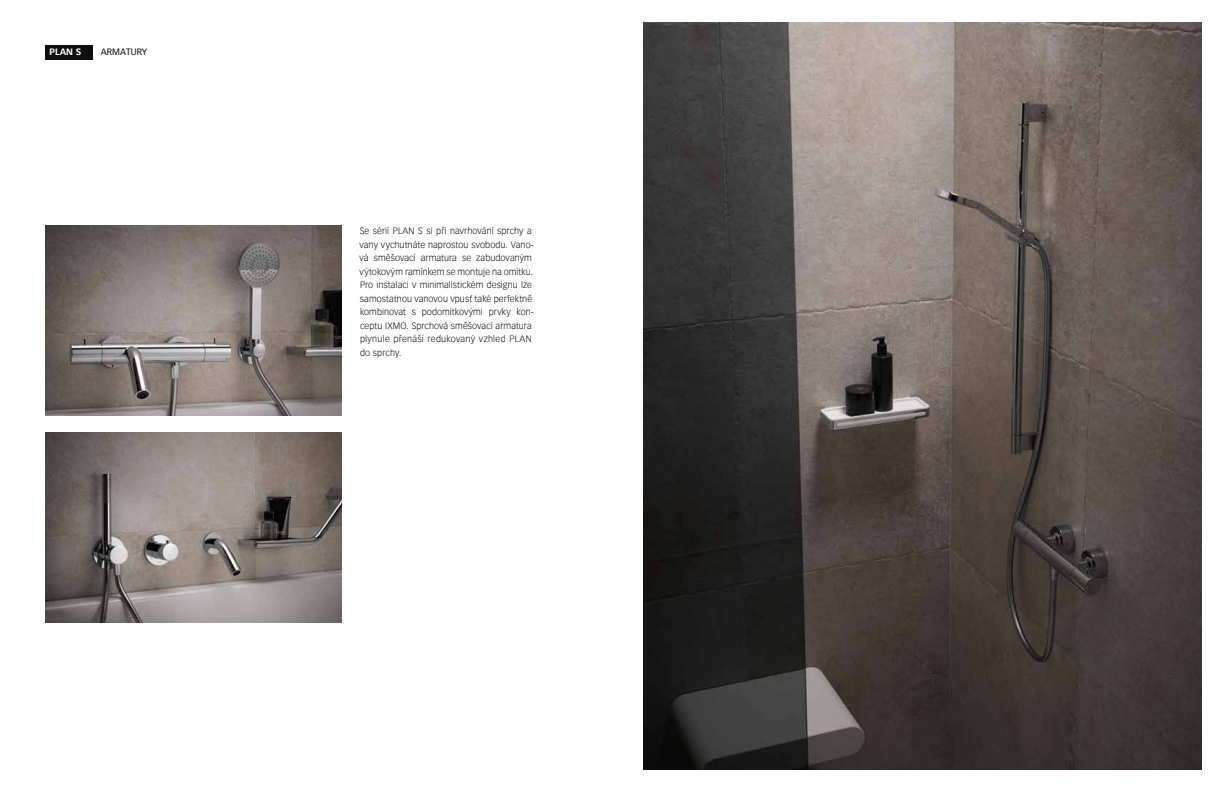
<style>
.page{position:relative;width:1224px;height:792px;background:#fff}
.page>*{position:absolute;margin:0;border:0;box-sizing:border-box;transform-origin:0 0}
.t1{font:300 9px/13.5px "Vectora Com";letter-spacing:.005em;color:#0e0e0d}
.t2{font:9px "Vectora Com";color:#0e0e0d}
.t3{font:700 9px "Vectora Com";color:#fff}
</style>
<div class="page">
<img style="left:45px;top:432px;width:297px;height:191px">
<img style="left:45px;top:225px;width:297px;height:191px">
<img style="left:643px;top:23px;width:558px;height:746px">
<div style="left:45px;top:45px;width:47px;height:14px;background:#0e0e0d"></div>
<p class="t3" style="left:50px;top:47px;width:33px">PLAN S</p>
<p class="t2" style="left:101px;top:47px;width:48px">ARMATURY</p>
<p class="t1" style="left:360px;top:224px;width:176px">Se sérií PLAN S si při navrhování sprchy a vany vychutnáte naprostou svobodu. Vano&shy;vá směšovací armatura se zabudovaným výtokovým ramínkem se montuje na omítku.<br>Pro instalaci v minimalistickém designu lze samostatnou vanovou vpusť také perfektně kombinovat s podomítkovými prvky kon&shy;ceptu IXMO. Sprchová směšovací armatura plynule přenáší redukovaný vzhled PLAN do sprchy.</p>
</div>
